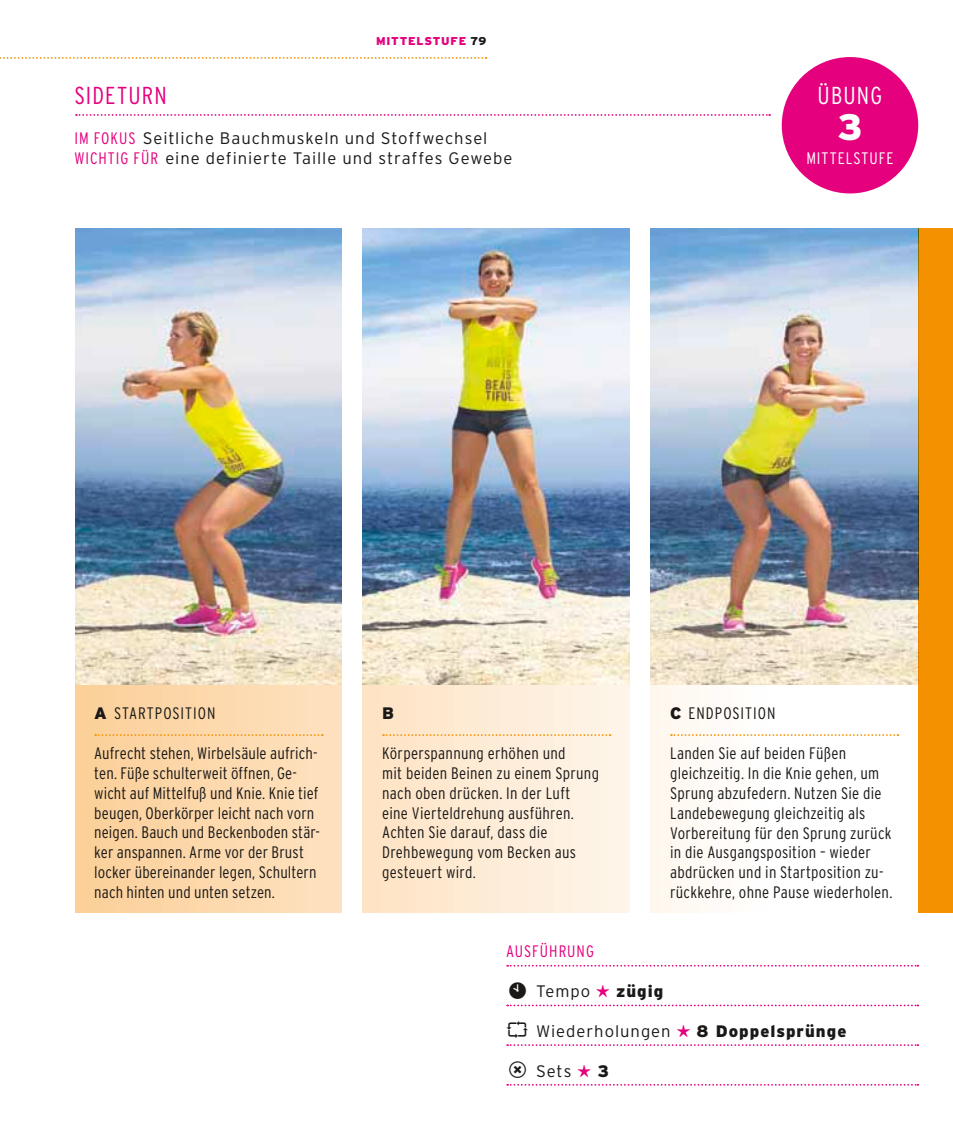
<style>
.page{position:relative;width:953px;height:1141px;background:#fff}
.page>*{position:absolute;margin:0;border:0;box-sizing:border-box;transform-origin:0 0}
.t1{font:900 36.75px "Interstate";color:#fff}
.t2{font:300 condensed 24.5px "Interstate";letter-spacing:.05em;color:#e5007d}
.t3{font:300 condensed 24.5px "Interstate";color:#fff}
.t4{font:300 condensed 16.62px/19.8px "Interstate";letter-spacing:.015em;color:#1a1918}
.t5{font:300 16.62px/19.8px "Interstate";letter-spacing:.055em;color:#1a1918}
.t6{font:300 condensed 16.62px "Interstate";letter-spacing:.055em;color:#1a1918}
.t7{font:900 16.62px "Interstate";letter-spacing:.06em;color:#1a1918}
.t8{font:300 condensed 16.62px "Interstate";letter-spacing:.06em;color:#e5007d}
.t9{font:300 condensed 16.62px "Interstate";color:#fff}
.t10{font:900 11.38px "Interstate";letter-spacing:.075em;color:#e5007d}
.s1{color:#1a1918}
.s2{font-stretch:condensed;color:#e5007d}
.s3{font-weight:900;font-stretch:normal}
</style>
<div class="page">
<svg style="left:75px;top:685px;width:631px;height:228px;background:#fde4c5"></svg>
<img style="left:75px;top:228px;width:267px;height:457px">
<img style="left:362px;top:228px;width:268px;height:457px">
<img style="left:650px;top:228px;width:268px;height:457px">
<div style="left:781px;top:57px;width:137px;height:136px;background:#e5007d;border-radius:50%"></div>
<div style="left:342px;top:221px;width:20px;height:719px;background:#fff"></div>
<div style="left:630px;top:221px;width:20px;height:719px;background:#fff"></div>
<svg style="left:0;top:57px;width:486px;height:2px"></svg>
<div style="left:918px;top:228px;width:34px;height:685px;background:#f39100"></div>
<svg style="left:507px;top:1084px;width:411px;height:2px"></svg>
<svg style="left:507px;top:1044px;width:411px;height:2px"></svg>
<svg style="left:507px;top:1005px;width:411px;height:1px"></svg>
<svg style="left:507px;top:965px;width:411px;height:2px"></svg>
<svg style="left:76px;top:114px;width:694px;height:2px"></svg>
<svg style="left:95px;top:734px;width:228px;height:2px"></svg>
<svg style="left:383px;top:734px;width:227px;height:2px"></svg>
<svg style="left:671px;top:734px;width:227px;height:2px"></svg>
<p class="t10" style="left:376px;top:34px;width:112px">mittelstufe <span class="s1">79</span></p>
<h2 class="t2" style="left:74px;top:82px;width:94px">Sideturn</h2>
<p class="t8" style="left:74px;top:129px;width:36px">IM FOKUS</p>
<p class="t5" style="left:74px;top:128px;width:439px;text-indent:68px">Seitliche Bauchmuskeln und Stoffwechsel<br><span class="s2">Wichtig für</span> eine definierte Taille und straffes Gewebe</p>
<h2 class="t3" style="left:817px;top:82px;width:14px">ÜBUN</h2>
<h2 class="t3" style="left:870px;top:82px;width:13px">G</h2>
<h1 class="t1" style="left:837px;top:106px;width:27px">3</h1>
<p class="t9" style="left:806px;top:149px;width:9px">MITTELSTU</p>
<p class="t9" style="left:878px;top:149px;width:14px">FE</p>
<p class="t6" style="left:94px;top:704px;width:123px"><span class="s3">A</span> Startposition</p>
<p class="t4" style="left:94px;top:743px;width:227px">Aufrecht stehen, Wirbelsäule aufrich&shy;ten. Füße schulterweit öffnen, Ge&shy;wicht auf Mittelfuß und Knie. Knie tief beugen, Oberkörper leicht nach vorn neigen. Bauch und Beckenboden stär&shy;ker anspannen. Arme vor der Brust locker übereinander legen, Schultern nach hinten und unten setzen.</p>
<p class="t7" style="left:382px;top:704px;width:11px">B</p>
<p class="t4" style="left:382px;top:743px;width:218px">Körperspannung erhöhen und<br>mit beiden Beinen zu einem Sprung nach oben drücken. In der Luft eine Vierteldrehung ausführen.<br>Achten Sie darauf, dass die<br>Drehbewegung vom Becken aus gesteuert wird.</p>
<p class="t6" style="left:670px;top:704px;width:107px"><span class="s3">C</span> endposition</p>
<p class="t4" style="left:670px;top:743px;width:224px">Landen Sie auf beiden Füßen gleichzeitig. In die Knie gehen, um Sprung abzufedern. Nutzen Sie die Landebewegung gleichzeitig als Vorbereitung für den Sprung zurück in die Ausgangsposition – wieder abdrücken und in Startposition zu&shy;rückkehre, ohne Pause wiederholen.</p>
<p class="t8" style="left:506px;top:942px;width:88px">Ausführung</p>
<p class="t5" style="left:536px;top:981px;width:56px">Tempo</p>
<p class="t7" style="left:616px;top:982px;width:49px">zügig</p>
<p class="t5" style="left:536px;top:1021px;width:136px">Wiederholungen</p>
<p class="t7" style="left:696px;top:1021px;width:151px">8 Doppelsprünge</p>
<p class="t5" style="left:536px;top:1061px;width:37px">Sets</p>
<p class="t7" style="left:597px;top:1061px;width:13px">3</p>
</div>
